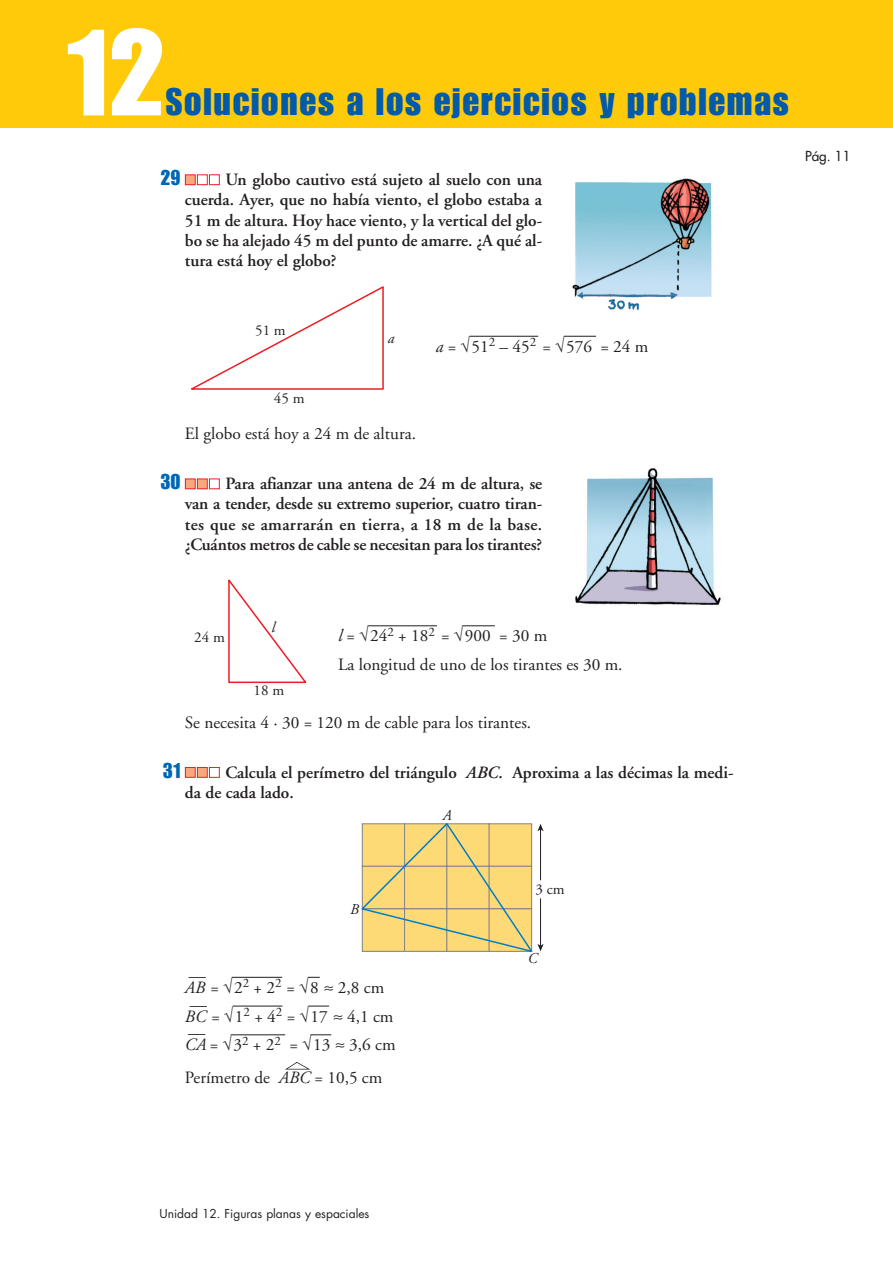
<style>
.page{position:relative;width:893px;height:1263px;background:#fff}
.page>*{position:absolute;margin:0;border:0;box-sizing:border-box;transform-origin:0 0}
.t1{font:120px "Impact";color:#fff}
.t2{font:37.5px "Impact";letter-spacing:.05em;color:#015aaa}
.t3{font:21px "Impact";color:#0166b3}
.t4{font:600 17.25px/20.2px "Adobe Garamond";color:#231f20;text-align:justify}
.t5{font:17.25px/28.8px "Adobe Garamond";color:#231f20}
.t6{font:italic 17.25px "Adobe Garamond";color:#231f20}
.t7{font:15px "Adobe Garamond";color:#231f20}
.t8{font:italic 15px "Adobe Garamond";color:#231f20}
.t9{font:13.5px "Futura";color:#231f20}
.t10{font:12.9px "Adobe Garamond";color:#231f20}
.t11{font:12px "Futura";color:#231f20}
.s1{font-style:italic}
.s2{font-family:"Anaya Math 1"}
.s3{font-style:normal}
.s4{font-family:"Anaya Math 1";font-style:normal}
.s5{font-size:17.25px}
</style>
<div class="page">
<div style="left:0;top:0;width:893px;height:128px;background:#feca0a"></div>
<svg style="left:311px;top:1034px;width:20px;height:1px"></svg>
<hr style="left:231px;top:1034px;width:54px;height:1px;background:#231f20">
<svg style="left:308px;top:1006px;width:21px;height:1px"></svg>
<hr style="left:233px;top:1006px;width:49px;height:1px;background:#231f20">
<svg style="left:308px;top:977px;width:12px;height:1px"></svg>
<hr style="left:232px;top:977px;width:50px;height:1px;background:#231f20">
<svg style="left:361px;top:823px;width:182px;height:129px;background:#eed381"></svg>
<div style="left:209px;top:767px;width:11px;height:11px;border:1px solid #ee1d23"></div>
<div style="left:197px;top:767px;width:10px;height:10px;background:#f8a87e"></div>
<div style="left:197px;top:767px;width:11px;height:11px;border:1px solid #ee1d23"></div>
<div style="left:185px;top:767px;width:10px;height:10px;background:#f8a87e"></div>
<div style="left:185px;top:767px;width:11px;height:11px;border:1px solid #ee1d23"></div>
<svg style="left:228px;top:579px;width:79px;height:105px"></svg>
<hr style="left:463px;top:625px;width:32px;height:1px;background:#231f20">
<hr style="left:368px;top:625px;width:69px;height:1px;background:#231f20">
<img style="left:575px;top:468px;width:146px;height:137px">
<div style="left:209px;top:479px;width:11px;height:10px;border:1px solid #ee1d23"></div>
<div style="left:197px;top:479px;width:10px;height:10px;background:#f8a87e"></div>
<div style="left:197px;top:479px;width:11px;height:10px;border:1px solid #ee1d23"></div>
<div style="left:185px;top:479px;width:10px;height:10px;background:#f8a87e"></div>
<div style="left:185px;top:479px;width:11px;height:10px;border:1px solid #ee1d23"></div>
<svg style="left:191px;top:286px;width:193px;height:104px"></svg>
<hr style="left:564px;top:336px;width:32px;height:1px;background:#231f20">
<hr style="left:469px;top:336px;width:69px;height:1px;background:#231f20">
<img style="left:572px;top:178px;width:140px;height:133px">
<div style="left:209px;top:174px;width:11px;height:11px;border:1px solid #ee1d23"></div>
<div style="left:197px;top:174px;width:11px;height:11px;border:1px solid #ee1d23"></div>
<div style="left:185px;top:175px;width:10px;height:10px;background:#f8a87e"></div>
<div style="left:185px;top:174px;width:11px;height:11px;border:1px solid #ee1d23"></div>
<svg style="left:285px;top:1062px;width:25px;height:8px"></svg>
<h1 class="t1" style="left:64px;top:30px;width:103px">12</h1>
<h2 class="t2" style="left:166px;top:89px;width:625px">Soluciones a los ejercicios y problemas</h2>
<p class="t3" style="left:161px;top:170px;width:22px">29</p>
<p class="t4" style="left:185px;top:171px;width:359px;text-indent:40px">Un globo cautivo está sujeto al suelo con una cuerda. Ayer, que no había viento, el globo estaba a 51 m de altura. Hoy hace viento, y la vertical del glo&shy;bo se ha alejado 45 m del punto de amarre. ¿A qué al&shy;tura está hoy el globo?</p>
<p class="t9" style="left:805px;top:149px;width:47px">Pág. 11</p>
<p class="t7" style="left:255px;top:324px;width:32px">51 m</p>
<p class="t7" style="left:274px;top:392px;width:32px">45 m</p>
<p class="t8" style="left:388px;top:332px;width:8px">a</p>
<p class="t5" style="left:185px;top:421px;width:232px">El globo está hoy a 24 m de altura.</p>
<p class="t5" style="left:436px;top:334px;width:158px"><span class="s1">a</span> = <span class="s2">√</span>51<sup>2</sup> – 45<sup>2</sup> = <span class="s2">√</span>576</p>
<p class="t5" style="left:600px;top:334px;width:50px">= 24 m</p>
<p class="t3" style="left:161px;top:474px;width:22px">30</p>
<p class="t4" style="left:185px;top:475px;width:359px;text-indent:40px">Para afianzar una antena de 24 m de altura, se van a tender, desde su extremo superior, cuatro tiran&shy;tes que se amarrarán en tierra, a 18 m de la base. ¿Cuántos metros de cable se necesitan para los tirantes?</p>
<p class="t7" style="left:194px;top:631px;width:32px">24 m</p>
<p class="t8" style="left:271px;top:621px;width:5px">l</p>
<p class="t7" style="left:254px;top:685px;width:32px">18 m</p>
<p class="t5" style="left:338px;top:623px;width:154px"><span class="s1">l</span> = <span class="s2">√</span>24<sup>2</sup> + 18<sup>2</sup> = <span class="s2">√</span>900</p>
<p class="t5" style="left:338px;top:623px;width:286px;text-indent:161px">= 30 m<br>La longitud de uno de los tirantes es 30 m.</p>
<p class="t5" style="left:185px;top:709px;width:348px">Se necesita 4 · 30 = 120 m de cable para los tirantes.</p>
<p class="t3" style="left:163px;top:763px;width:19px">31</p>
<p class="t4" style="left:185px;top:764px;width:550px;text-indent:40px">Calcula el perímetro del triángulo <span class="s1">ABC</span>. Aproxima a las décimas la medi&shy;da de cada lado.</p>
<p class="t8" style="left:350px;top:903px;width:10px">B</p>
<p class="t5" style="left:189px;top:963px;width:19px">—</p>
<p class="t5" style="left:286px;top:975px;width:99px">= <span class="s2">√</span>8 <span class="s2">≈</span> 2,8 cm</p>
<p class="t6" style="left:185px;top:1009px;width:60px">BC<span class="s3">=</span><span class="s4">√</span><span class="s3">1</span></p>
<p class="t6" style="left:185px;top:981px;width:59px">AB<span class="s3">=</span><span class="s4">√</span><span class="s3">2</span></p>
<p class="t10" style="left:243px;top:978px;width:40px">2<span class="s5">+2</span>2</p>
<p class="t5" style="left:190px;top:991px;width:19px">—</p>
<p class="t5" style="left:287px;top:1003px;width:108px">= <span class="s2">√</span>17 <span class="s2">≈</span> 4,1 cm</p>
<p class="t6" style="left:185px;top:1038px;width:59px">CA<span class="s3">=</span><span class="s4">√</span><span class="s3">3</span></p>
<p class="t10" style="left:244px;top:1007px;width:40px">2<span class="s5">+4</span>2</p>
<p class="t5" style="left:188px;top:1020px;width:19px">—</p>
<p class="t5" style="left:185px;top:1030px;width:212px;line-height:33px;text-indent:104px">= <span class="s2">√</span>13 <span class="s2">≈</span> 3,6 cm<br>Perímetro de <span class="s1">ABC</span> = 10,5 cm</p>
<p class="t10" style="left:242px;top:1035px;width:40px">2<span class="s5">+2</span>2</p>
<p class="t8" style="left:443px;top:809px;width:10px">A</p>
<p class="t7" style="left:535px;top:883px;width:31px">3 cm</p>
<p class="t8" style="left:528px;top:953px;width:11px">C</p>
<p class="t11" style="left:159px;top:1208px;width:211px">Unidad 12. Figuras planas y espaciales</p>
</div>
